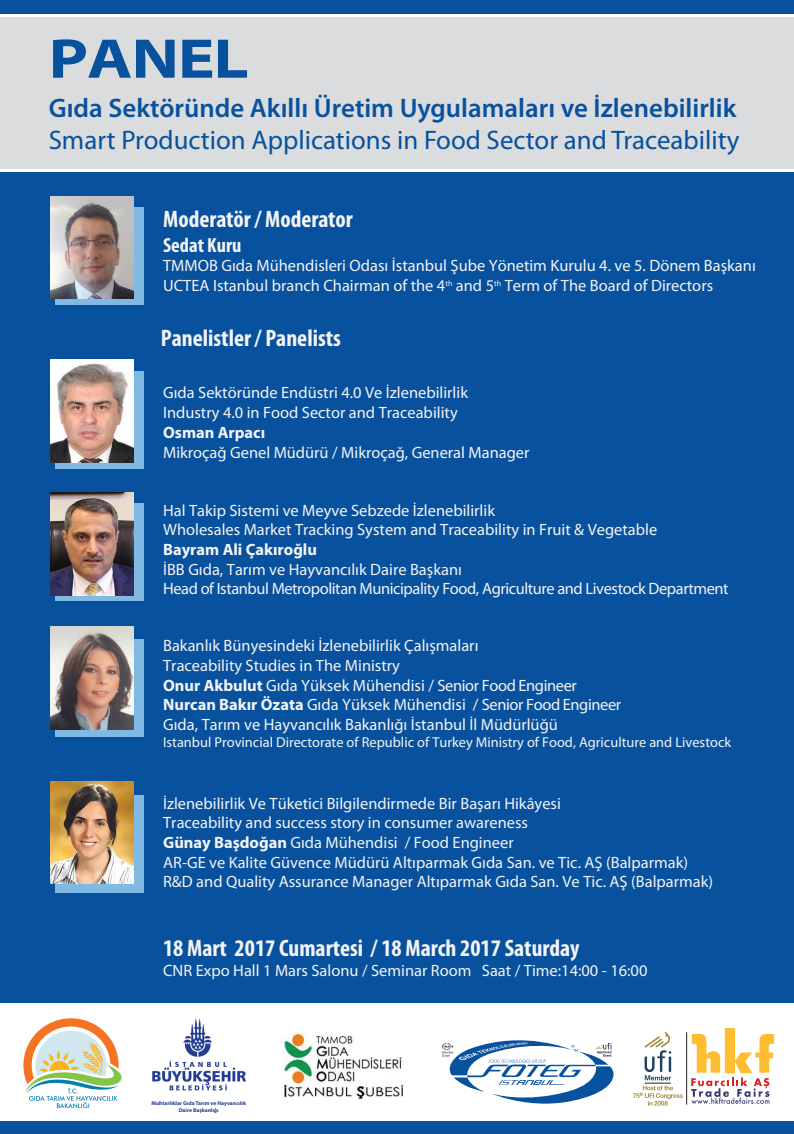
<style>
.page{position:relative;width:794px;height:1134px;background:#fff}
.page>*{position:absolute;margin:0;border:0;box-sizing:border-box;transform-origin:0 0}
.t1{font:700 semi-expanded 56.32px "Myriad Pro";letter-spacing:-.015em;color:#08519f;scale:1.12 1}
.t2{font:600 26.88px "Myriad Pro";color:#08519f}
.t3{font:26.88px "Myriad Pro";color:#08519f}
.t4{font:700 condensed 23.88px "Myriad Pro";color:#f4f4f5}
.t5{font:700 condensed 20.52px "Myriad Pro";color:#f4f4f5}
.t6{font:16.4px/19.7px "Myriad Pro";color:#f4f4f5}
.t7{font:16.4px/19.7px "Myriad Pro";letter-spacing:-.025em;color:#f4f4f5}
.t8{font:700 16.4px "Myriad Pro";color:#f4f4f5}
.t9{font:14.36px "Myriad Pro";color:#f4f4f5}
.t10{font:700 5.52px/6.6px "Myriad Pro";color:#243e93;text-align:center}
.s1{font-weight:700}
</style>
<div class="page">
<div style="left:0;top:0;width:794px;height:13px;background:#08519f"></div>
<div style="left:0;top:1121px;width:794px;height:13px;background:#08519f"></div>
<div style="left:0;top:18px;width:794px;height:151px;background:#dbdcdd"></div>
<div style="left:0;top:173px;width:794px;height:830px;background:#08519f"></div>
<svg style="left:23px;top:1018px;width:99px;height:90px"></svg>
<div style="left:55px;top:371px;width:89px;height:98px;background:#81b9e5"></div>
<div style="left:55px;top:503px;width:89px;height:98px;background:#81b9e5"></div>
<div style="left:55px;top:639px;width:89px;height:98px;background:#81b9e5"></div>
<div style="left:55px;top:795px;width:89px;height:98px;background:#81b9e5"></div>
<div style="left:55px;top:207px;width:89px;height:98px;background:#81b9e5"></div>
<img style="left:50px;top:360px;width:84px;height:102px">
<img style="left:50px;top:626px;width:84px;height:103px">
<img style="left:50px;top:196px;width:84px;height:103px">
<img style="left:50px;top:781px;width:84px;height:103px">
<hr style="left:686px;top:1032px;width:1px;height:72px;background:#231f20">
<svg style="left:633px;top:1031px;width:50px;height:74px"></svg>
<svg style="left:691px;top:1028px;width:83px;height:76px"></svg>
<img style="left:50px;top:493px;width:84px;height:103px">
<img style="left:152px;top:1018px;width:94px;height:73px">
<svg style="left:442px;top:1040px;width:172px;height:64px"></svg>
<img style="left:281px;top:1033px;width:123px;height:66px">
<h1 class="t1" style="left:49px;top:21px;width:180px">PANEL</h1>
<h2 class="t2" style="left:49px;top:90px;width:689px">Gıda Sektöründe Akıllı Üretim Uygulamaları ve İzlenebilirlik</h2>
<h2 class="t3" style="left:49px;top:123px;width:692px">Smart Production Applications in Food Sector and Traceability</h2>
<h3 class="t4" style="left:163px;top:204px;width:191px">Moderatör / Moderator</h3>
<p class="t5" style="left:163px;top:232px;width:80px">Sedat Kuru</p>
<p class="t6" style="left:163px;top:256px;width:594px">TMMOB Gıda Mühendisleri Odası İstanbul Şube Yönetim Kurulu 4. ve 5. Dönem Başkanı<br>UCTEA Istanbul branch Chairman of the 4<sup>th</sup> and 5<sup>th</sup> Term of The Board of Directors</p>
<h3 class="t4" style="left:161px;top:323px;width:182px">Panelistler / Panelists</h3>
<p class="t6" style="left:163px;top:383px;width:306px">Gıda Sektöründe Endüstri 4.0 Ve İzlenebilirlik<br>Industry 4.0 in Food Sector and Traceability</p>
<p class="t8" style="left:163px;top:422px;width:104px">Osman Arpacı</p>
<p class="t6" style="left:163px;top:442px;width:368px">Mikroçağ Genel Müdürü / Mikroçağ, General Manager</p>
<p class="t6" style="left:163px;top:500px;width:495px">Hal Takip Sistemi ve Meyve Sebzede İzlenebilirlik<br>Wholesales Market Tracking System and Traceability in Fruit &amp; Vegetable</p>
<p class="t8" style="left:163px;top:539px;width:155px">Bayram Ali Çakıroğlu</p>
<p class="t7" style="left:163px;top:559px;width:567px">İBB Gıda, Tarım ve Hayvancılık Daire Başkanı<br>Head of Istanbul Metropolitan Municipality Food, Agriculture and Livestock Department</p>
<p class="t6" style="left:163px;top:636px;width:459px">Bakanlık Bünyesindeki İzlenebilirlik Çalışmaları<br>Traceability Studies in The Ministry<br><span class="s1">Onur Akbulut</span> Gıda Yüksek Mühendisi / Senior Food Engineer <span class="s1">Nurcan Bakır Özata</span> Gıda Yüksek Mühendisi / Senior Food Engineer Gıda, Tarım ve Hayvancılık Bakanlığı İstanbul İl Müdürlüğü</p>
<p class="t9" style="left:163px;top:734px;width:569px">Istanbul Provincial Directorate of Republic of Turkey Ministry of Food, Agriculture and Livestock</p>
<p class="t6" style="left:163px;top:793px;width:551px">İzlenebilirlik Ve Tüketici Bilgilendirmede Bir Başarı Hikâyesi<br>Traceability and success story in consumer awareness<br><span class="s1">Günay Başdoğan</span> Gıda Mühendisi / Food Engineer<br>AR-GE ve Kalite Güvence Müdürü Altıparmak Gıda San. ve Tic. AŞ (Balparmak)<br>R&amp;D and Quality Assurance Manager Altıparmak Gıda San. Ve Tic. AŞ (Balparmak)</p>
<h3 class="t4" style="left:163px;top:933px;width:418px">18 Mart 2017 Cumartesi / 18 March 2017 Saturday</h3>
<p class="t6" style="left:163px;top:960px;width:486px">CNR Expo Hall 1 Mars Salonu / Seminar Room Saat / Time:14:00 - 16:00</p>
<p class="t10" style="left:151px;top:1100px;width:96px">Muhtarlıklar Gıda Tarım ve Hayvancılık<br>Daire Başkanlığı</p>
</div>
